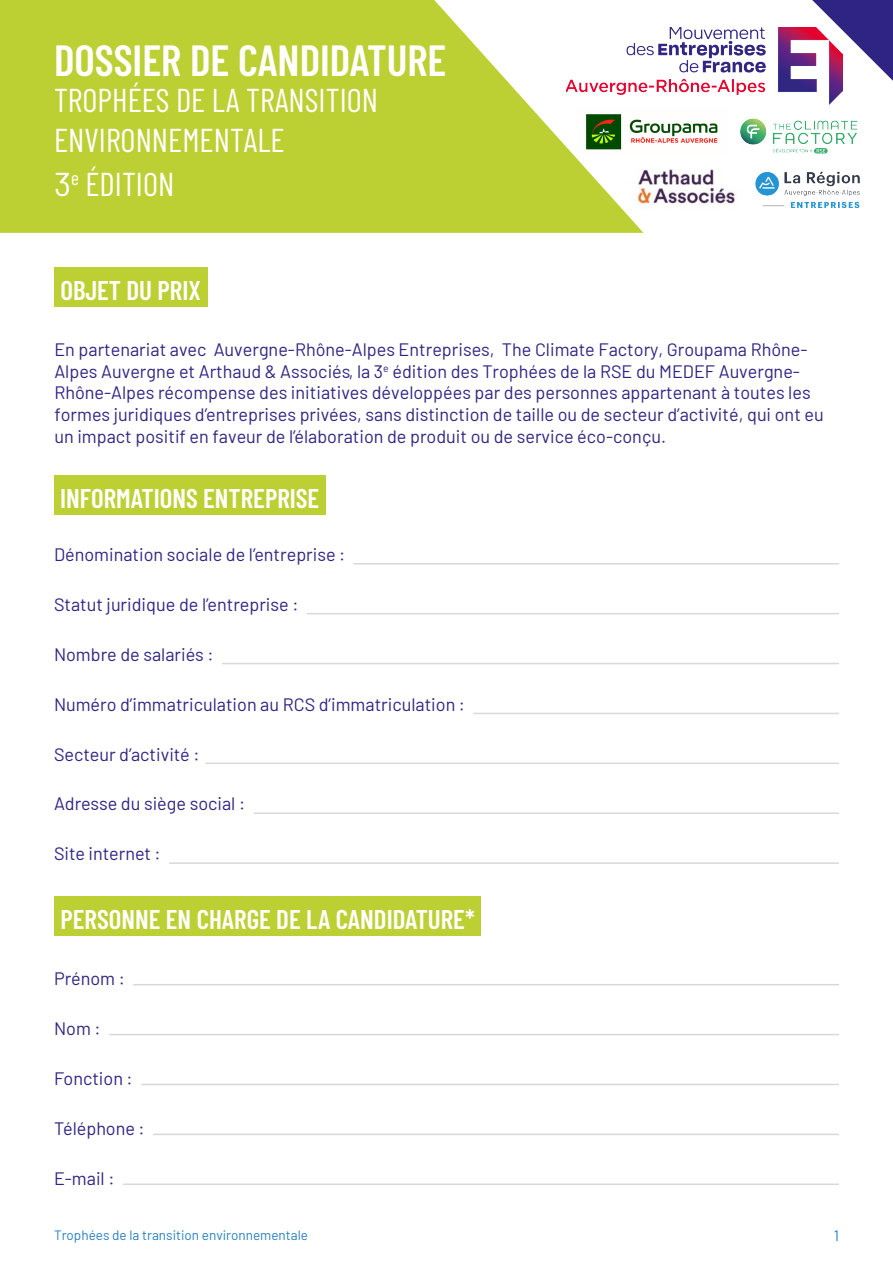
<style>
.page{position:relative;width:893px;height:1263px;background:#fff}
.page>*{position:absolute;margin:0;border:0;box-sizing:border-box;transform-origin:0 0}
.t1{font:600 43.5px "Barlow Condensed";color:#fff}
.t2{font:33px/39.6px "Barlow Condensed";color:#fff}
.t3{font:600 27px "Barlow Condensed";color:#fff}
.t4{font:18px/21.6px "Barlow";color:#2f2483}
.t5{font:15px "Barlow";color:#2680c4}
.t6{font:13.5px "Barlow";color:#2680c4}
.s1{font-family:"Barlow"}
.s2{font-style:inherit}
</style>
<div class="page">
<svg style="left:812px;top:0;width:81px;height:81px"></svg>
<svg style="left:0;top:0;width:643px;height:233px;background:#c2d449"></svg>
<img style="left:567px;top:28px;width:275px;height:76px">
<div style="left:54px;top:267px;width:153px;height:40px;background:#bcd034"></div>
<hr style="left:354px;top:563px;width:485px;height:1px;background:#d8d8d8">
<hr style="left:307px;top:613px;width:532px;height:1px;background:#d8d8d8">
<hr style="left:222px;top:663px;width:617px;height:1px;background:#d8d8d8">
<hr style="left:473px;top:713px;width:366px;height:1px;background:#d8d8d8">
<hr style="left:205px;top:763px;width:634px;height:1px;background:#d8d8d8">
<hr style="left:254px;top:812px;width:585px;height:2px;background:#d8d8d8">
<hr style="left:169px;top:862px;width:670px;height:2px;background:#d8d8d8">
<hr style="left:133px;top:984px;width:706px;height:1px;background:#d8d8d8">
<hr style="left:109px;top:1034px;width:730px;height:1px;background:#d8d8d8">
<hr style="left:141px;top:1084px;width:698px;height:1px;background:#d8d8d8">
<hr style="left:153px;top:1133px;width:686px;height:2px;background:#d8d8d8">
<hr style="left:123px;top:1183px;width:716px;height:2px;background:#d8d8d8">
<div style="left:54px;top:475px;width:272px;height:40px;background:#bcd034"></div>
<div style="left:54px;top:896px;width:427px;height:39px;background:#bcd034"></div>
<img style="left:755px;top:177px;width:105px;height:31px">
<img style="left:728px;top:95px;width:132px;height:82px">
<img style="left:576px;top:108px;width:142px;height:47px">
<img style="left:628px;top:163px;width:116px;height:47px">
<h1 class="t1" style="left:54px;top:29px;width:394px">DOSSIER DE CANDIDATURE</h1>
<h2 class="t2" style="left:54px;top:78px;width:326px">TROPHÉES DE LA TRANSITION<br>ENVIRONNEMENTALE</h2>
<h2 class="t2" style="left:54px;top:161px;width:122px"><span class="s1">3</span><sup>e</sup> ÉDITION</h2>
<h3 class="t3" style="left:60px;top:271px;width:142px">OBJET DU PRIX</h3>
<p class="t4" style="left:54px;top:337px;width:771px">En partenariat avec Auvergne-Rhône-Alpes Entreprises<span class="s2">, The Climate Factory, Groupama Rhône-Alpes Auvergne et Arthaud &amp; Associés</span> , la 3<sup>e</sup> édition des Trophées de la RSE du MEDEF Auvergne-Rhône-Alpes récompense des initiatives développées par des personnes appartenant à toutes les formes juridiques d’entreprises privées, sans distinction de taille ou de secteur d’activité, qui ont eu un impact positif en faveur de l’élaboration de produit ou de service éco-conçu.</p>
<h3 class="t3" style="left:60px;top:479px;width:261px">INFORMATIONS ENTREPRISE</h3>
<p class="t4" style="left:54px;top:542px;width:293px">Dénomination sociale de l’entreprise :</p>
<p class="t4" style="left:54px;top:592px;width:246px">Statut juridique de l’entreprise :</p>
<p class="t4" style="left:54px;top:642px;width:161px">Nombre de salariés :</p>
<p class="t4" style="left:54px;top:692px;width:413px">Numéro d’immatriculation au RCS d’immatriculation :</p>
<p class="t4" style="left:54px;top:742px;width:147px">Secteur d’activité :</p>
<p class="t4" style="left:54px;top:792px;width:192px">Adresse du siège social :</p>
<p class="t4" style="left:54px;top:842px;width:108px">Site internet :</p>
<h3 class="t3" style="left:60px;top:900px;width:416px">PERSONNE EN CHARGE DE LA CANDIDATURE*</h3>
<p class="t4" style="left:54px;top:967px;width:72px">Prénom :</p>
<p class="t4" style="left:54px;top:1017px;width:48px">Nom :</p>
<p class="t4" style="left:54px;top:1066px;width:80px">Fonction :</p>
<p class="t4" style="left:54px;top:1116px;width:92px">Téléphone :</p>
<p class="t4" style="left:54px;top:1166px;width:62px">E-mail :</p>
<p class="t6" style="left:54px;top:1225px;width:255px">Trophées de la transition environnementale</p>
<p class="t5" style="left:834px;top:1225px;width:7px">1</p>
</div>
